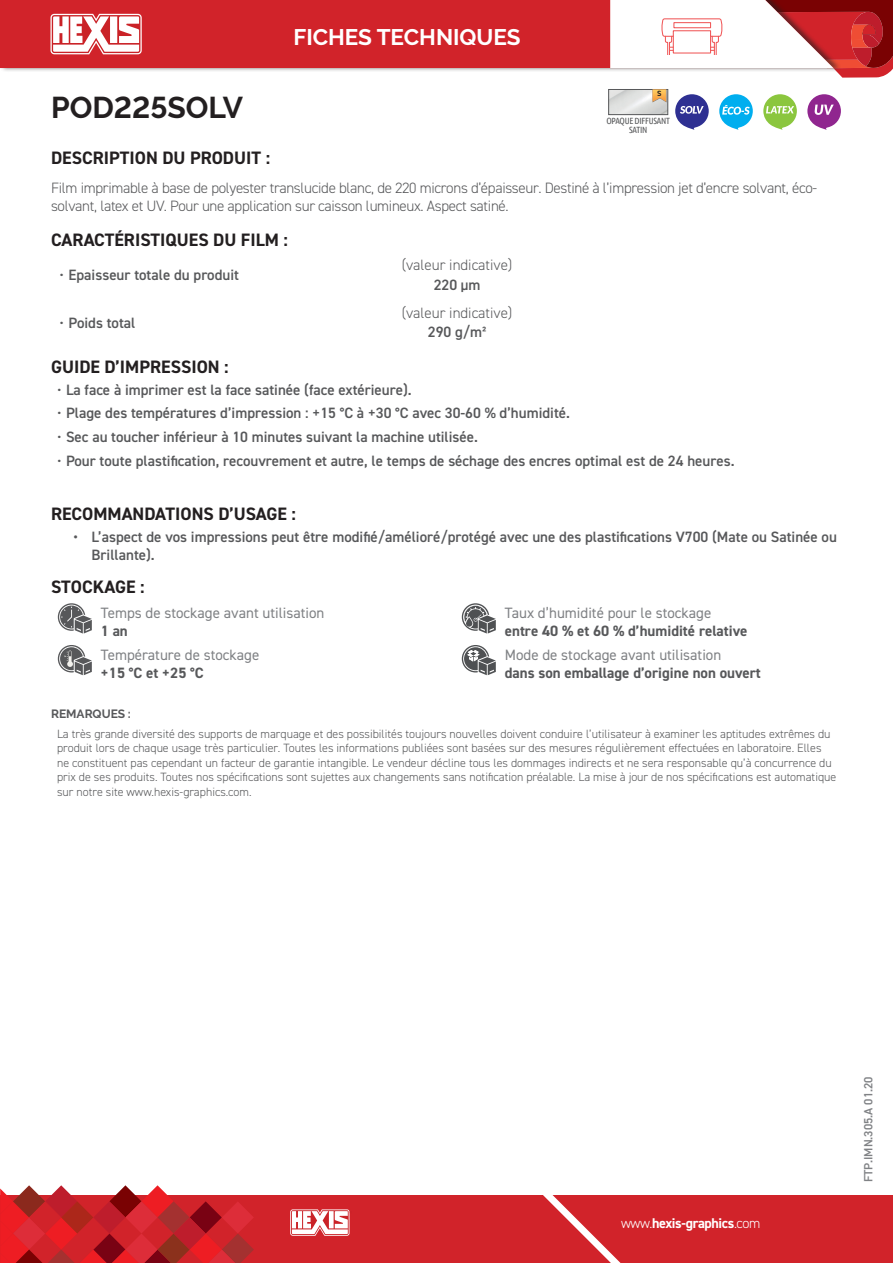
<style>
.page{position:relative;width:893px;height:1263px;background:#fff}
.page>*{position:absolute;margin:0;border:0;box-sizing:border-box;transform-origin:0 0}
.t1{font:700 30px "Raleway";color:#231f20}
.t2{font:700 22.5px "Raleway";color:#fff}
.t3{font:700 18px "DIN2014";color:#231f20}
.t4{font:600 15px/18px "DIN2014";color:#57585a}
.t5{font:300 15px/18px "DIN2014";letter-spacing:-.02em;color:#57585a}
.t6{font:15px "DIN2014";color:#808285}
.t7{font:700 15px "DIN2014";color:#57585a}
.t8{font:300 15px "DIN2014";color:#57585a}
.t9{font:700 14.1px "DIN2014";letter-spacing:-.025em;color:#fff}
.t10{font:300 12px/14.4px "DIN2014";color:#57585a}
.t11{font:600 12px "DIN2014";color:#808285}
.t12{font:700 12px "Raleway";color:#57585a}
.t13{font:9px/9px "Ubuntu Condensed";letter-spacing:-.025em;color:#545557;text-align:center}
.t14{font:700 7.65px "DIN2014";color:#231f20}
.s1{font-weight:400}
.s2{font-weight:300}
</style>
<div class="page">
<div style="left:0;top:0;width:841px;height:73px;background:#231f20;opacity:.6"></div>
<div style="left:0;top:0;width:610px;height:68px;background:#d1232a"></div>
<div style="left:0;top:1195px;width:893px;height:68px;background:#d1232a"></div>
<svg style="left:543px;top:1195px;width:78px;height:68px"></svg>
<svg style="left:50px;top:14px;width:95px;height:40px"></svg>
<svg style="left:290px;top:1209px;width:60px;height:27px;background:#edb5b6"></svg>
<svg style="left:0;top:1185px;width:254px;height:78px"></svg>
<svg style="left:610px;top:0;width:283px;height:78px"></svg>
<img style="left:610px;top:91px;width:56px;height:22px">
<div style="left:608px;top:89px;width:60px;height:26px;border:1px solid #57585a"></div>
<svg style="left:653px;top:89px;width:13px;height:13px"></svg>
<svg style="left:675px;top:94px;width:34px;height:36px"></svg>
<svg style="left:719px;top:94px;width:34px;height:36px"></svg>
<svg style="left:763px;top:94px;width:34px;height:36px"></svg>
<svg style="left:807px;top:94px;width:34px;height:36px"></svg>
<svg style="left:58px;top:603px;width:34px;height:30px"></svg>
<svg style="left:58px;top:645px;width:34px;height:30px"></svg>
<svg style="left:462px;top:603px;width:34px;height:30px"></svg>
<svg style="left:462px;top:645px;width:34px;height:30px"></svg>
<h1 class="t1" style="left:51px;top:90px;width:193px">POD225SOLV</h1>
<h2 class="t2" style="left:293px;top:24px;width:229px">FICHES TECHNIQUES</h2>
<p class="t14" style="left:657px;top:89px;width:6px">S</p>
<p class="t13" style="left:606px;top:116px;width:65px">OPAQUE DIFFUSANT<br>SATIN</p>
<h3 class="t3" style="left:51px;top:146px;width:221px">DESCRIPTION DU PRODUIT :</h3>
<p class="t5" style="left:51px;top:178px;width:768px">Film imprimable à base de polyester translucide blanc, de 220 microns d’épaisseur. Destiné à l’impression jet d’encre solvant, éco&shy;solvant, latex et UV. Pour une application sur caisson lumineux. Aspect satiné.</p>
<h3 class="t3" style="left:51px;top:228px;width:238px">CARACTÉRISTIQUES DU FILM :</h3>
<p class="t4" style="left:60px;top:265px;width:181px"><span class="s1">•</span> Epaisseur totale du produit</p>
<p class="t8" style="left:402px;top:256px;width:112px">(valeur indicative)</p>
<p class="t4" style="left:434px;top:275px;width:48px">220 µm</p>
<p class="t4" style="left:60px;top:313px;width:77px"><span class="s1">•</span> Poids total</p>
<p class="t8" style="left:402px;top:304px;width:112px">(valeur indicative)</p>
<p class="t4" style="left:428px;top:323px;width:60px">290 g/m²</p>
<h3 class="t3" style="left:51px;top:355px;width:179px">GUIDE D’IMPRESSION :</h3>
<p class="t4" style="left:57px;top:380px;width:356px"><span class="s1">•</span> La face à imprimer est la face satinée (face extérieure).</p>
<p class="t4" style="left:57px;top:404px;width:514px"><span class="s1">•</span> Plage des températures d’impression : +15 °C à +30 °C avec 30-60 % d’humidité.</p>
<p class="t4" style="left:57px;top:428px;width:422px"><span class="s1">•</span> Sec au toucher inférieur à 10 minutes suivant la machine utilisée.</p>
<p class="t4" style="left:57px;top:451px;width:679px"><span class="s1">•</span> Pour toute plastification, recouvrement et autre, le temps de séchage des encres optimal est de 24 heures.</p>
<h3 class="t3" style="left:51px;top:502px;width:246px">RECOMMANDATIONS D’USAGE :</h3>
<p class="t4" style="left:92px;top:528px;width:747px;text-indent:-18px">• L’aspect de vos impressions peut être modifié/amélioré/protégé avec une des plastifications V700 (Mate ou Satinée ou<br>Brillante).</p>
<h3 class="t3" style="left:51px;top:575px;width:95px">STOCKAGE :</h3>
<p class="t6" style="left:101px;top:604px;width:225px">Temps de stockage avant utilisation</p>
<p class="t7" style="left:101px;top:621px;width:29px">1 an</p>
<p class="t6" style="left:101px;top:645px;width:160px">Température de stockage</p>
<p class="t7" style="left:101px;top:663px;width:104px">+15 °C et +25 °C</p>
<p class="t6" style="left:505px;top:604px;width:208px">Taux d’humidité pour le stockage</p>
<p class="t7" style="left:505px;top:621px;width:244px">entre 40 % et 60 % d’humidité relative</p>
<p class="t6" style="left:505px;top:645px;width:218px">Mode de stockage avant utilisation</p>
<p class="t7" style="left:505px;top:663px;width:258px">dans son emballage d’origine non ouvert</p>
<p class="t12" style="left:51px;top:707px;width:81px">REMARQUES :</p>
<p class="t10" style="left:57px;top:727px;width:781px">La très grande diversité des supports de marquage et des possibilités toujours nouvelles doivent conduire l’utilisateur à examiner les aptitudes extrêmes du produit lors de chaque usage très particulier. Toutes les informations publiées sont basées sur des mesures régulièrement effectuées en laboratoire. Elles ne constituent pas cependant un facteur de garantie intangible. Le vendeur décline tous les dommages indirects et ne sera responsable qu’à concurrence du prix de ses produits. Toutes nos spécifications sont sujettes aux changements sans notification préalable. La mise à jour de nos spécifications est automatique sur notre site www.hexis-graphics.com.</p>
<p class="t9" style="left:621px;top:1214px;width:141px"><span class="s2">www.</span>hexis-graphics<span class="s2">.com</span></p>
<p class="t11" style="left:860px;top:1182px;width:107px;rotate:-90deg">FTP.IMN.305.A 01.20</p>
</div>
